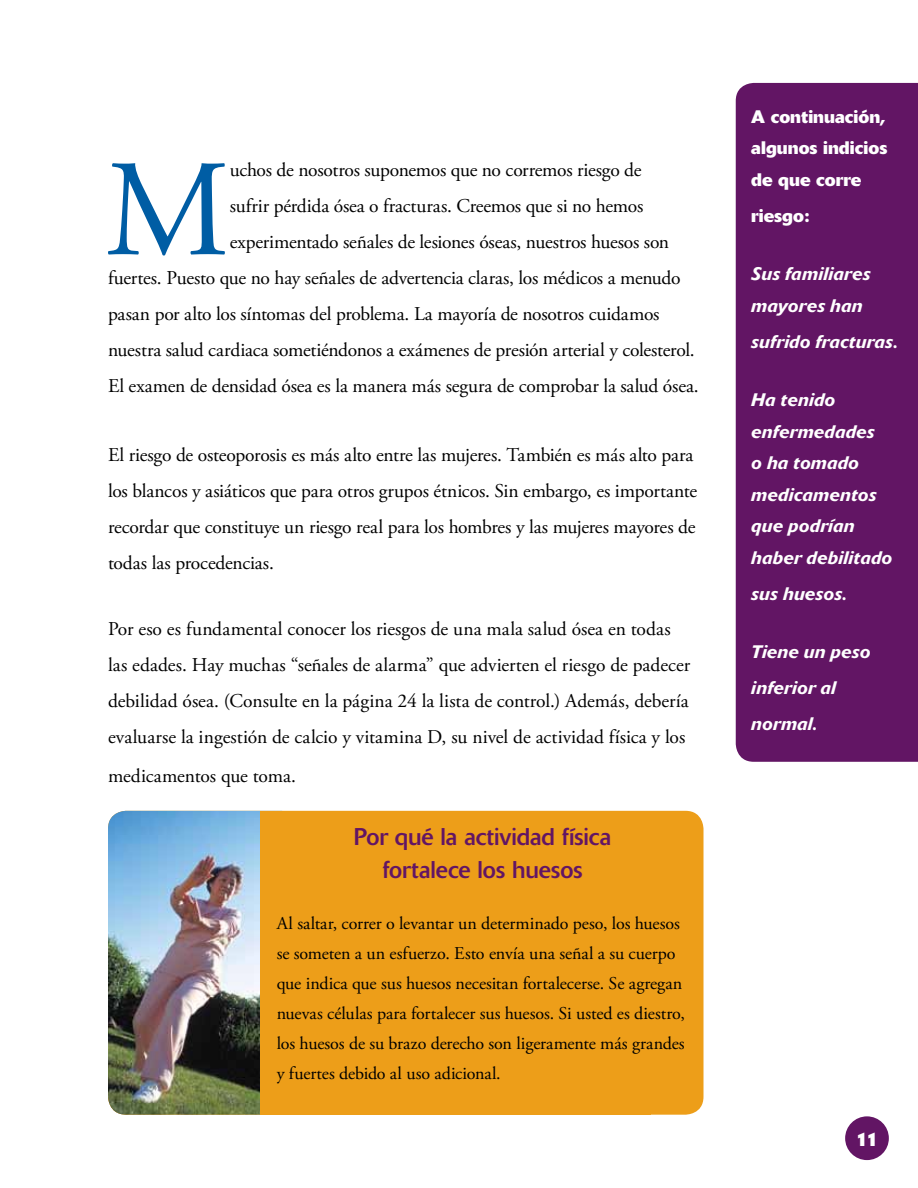
<style>
.page{position:relative;width:918px;height:1188px;background:#fff}
.page>*{position:absolute;margin:0;border:0;box-sizing:border-box;transform-origin:0 0}
.t1{font:137.1px "Adobe Garamond Pro";color:#005da4}
.t2{font:24px/33px "Delta";letter-spacing:-.005em;color:#621564;text-align:center}
.t3{font:19.5px/36px "Adobe Garamond Pro";letter-spacing:-.01em;color:#000}
.t4{font:700 19.5px "Delta";color:#fff}
.t5{font:18px/30px "Adobe Garamond Pro";letter-spacing:-.005em;color:#000}
.t6{font:italic 500 18px/31.5px "Delta";letter-spacing:.01em;color:#fff}
.t7{font:700 18px/31.5px "Delta";color:#fff}
</style>
<div class="page">
<div style="left:108px;top:811px;width:596px;height:304px;background:#ed9e19;border-radius:18px"></div>
<img style="left:108px;top:811px;width:152px;height:304px">
<div style="left:736px;top:83px;width:182px;height:679px;background:#621564"></div>
<div style="left:845px;top:1116px;width:44px;height:44px;background:#621564;border-radius:50%"></div>
<h1 class="t1" style="left:105px;top:128px;width:127px">M</h1>
<p class="t3" style="left:230px;top:153px;width:413px">uchos de nosotros suponemos que no corremos riesgo de</p>
<p class="t3" style="left:230px;top:189px;width:415px">sufrir pérdida ósea o fracturas. Creemos que si no hemos</p>
<p class="t3" style="left:230px;top:225px;width:441px">experimentado señales de lesiones óseas, nuestros huesos son</p>
<p class="t3" style="left:108px;top:261px;width:574px">fuertes. Puesto que no hay señales de advertencia claras, los médicos a menudo</p>
<p class="t3" style="left:108px;top:297px;width:553px">pasan por alto los síntomas del problema. La mayoría de nosotros cuidamos</p>
<p class="t3" style="left:108px;top:333px;width:588px">nuestra salud cardiaca sometiéndonos a exámenes de presión arterial y colesterol.</p>
<p class="t3" style="left:108px;top:369px;width:592px">El examen de densidad ósea es la manera más segura de comprobar la salud ósea.</p>
<p class="t3" style="left:108px;top:438px;width:591px">El riesgo de osteoporosis es más alto entre las mujeres. También es más alto para los blancos y asiáticos que para otros grupos étnicos. Sin embargo, es importante recordar que constituye un riesgo real para los hombres y las mujeres mayores de todas las procedencias.</p>
<p class="t3" style="left:108px;top:612px;width:584px">Por eso es fundamental conocer los riesgos de una mala salud ósea en todas las edades. Hay muchas “señales de alarma” que advierten el riesgo de padecer debilidad ósea. (Consulte en la página 24 la lista de control.) Además, debería evaluarse la ingestión de calcio y vitamina D, su nivel de actividad física y los</p>
<p class="t3" style="left:108px;top:759px;width:190px">medicamentos que toma.</p>
<p class="t2" style="left:354px;top:821px;width:259px">Por qué la actividad física fortalece los huesos</p>
<p class="t5" style="left:277px;top:909px;width:410px">Al saltar, correr o levantar un determinado peso, los huesos se someten a un esfuerzo. Esto envía una señal a su cuerpo que indica que sus huesos necesitan fortalecerse. Se agregan nuevas células para fortalecer sus huesos. Si usted es diestro, los huesos de su brazo derecho son ligeramente más grandes y fuertes debido al uso adicional.</p>
<p class="t7" style="left:751px;top:101px;width:138px">A continuación, algunos indicios de que corre</p>
<p class="t7" style="left:751px;top:200px;width:60px">riesgo:</p>
<p class="t6" style="left:751px;top:258px;width:121px">Sus familiares mayores han</p>
<p class="t6" style="left:751px;top:326px;width:148px">sufrido fracturas.</p>
<p class="t6" style="left:751px;top:384px;width:143px">Ha tenido enfermedades<br>o ha tomado medicamentos que podrían haber debilitado</p>
<p class="t6" style="left:751px;top:578px;width:97px">sus huesos.</p>
<p class="t6" style="left:751px;top:634px;width:121px;line-height:36px">Tiene un peso inferior al normal.</p>
<p class="t4" style="left:856px;top:1127px;width:24px">11</p>
</div>
